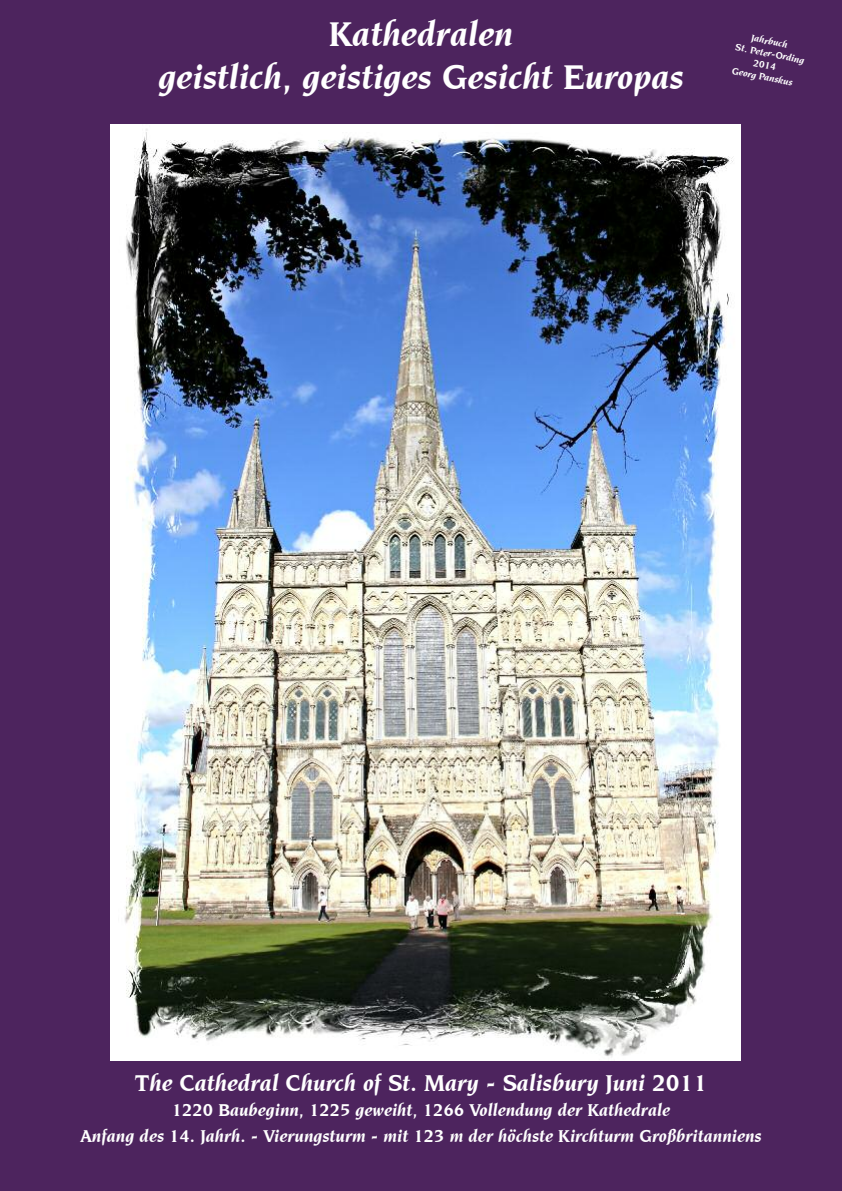
<style>
.page{position:relative;width:842px;height:1191px;background:#4d245e}
.page>*{position:absolute;margin:0;border:0;box-sizing:border-box;transform-origin:0 0}
.t1{font:italic 700 36px/43.2px "Novarese IT Cby BT";color:#fff;text-align:center}
.t2{font:italic 700 24px "Novarese IT Cby BT";color:#fff}
.t3{font:italic 700 18px/26.2px "Novarese IT Cby BT";color:#fff;text-align:center}
.t4{font:italic 700 10px/12px "Novarese IT Cby BT";color:#fff;text-align:center}
</style>
<div class="page">
<img style="left:111px;top:125px;width:628px;height:936px">
<h1 class="t1" style="left:158px;top:11px;width:527px">Kathedralen<br>geistlich, geistiges Gesicht Europas</h1>
<p class="t4" style="left:753px;top:32px;width:38px;rotate:11deg">Jahrbuch</p>
<p class="t4" style="left:735px;top:53px;width:63px;rotate:11deg">2014<br>Georg Panskus</p>
<p class="t4" style="left:737px;top:41px;width:72px;rotate:11deg">St. Peter-Ording</p>
<h2 class="t2" style="left:135px;top:1068px;width:574px">The Cathedral Church of St. Mary - Salisbury Juni 2011</h2>
<p class="t3" style="left:80px;top:1096px;width:683px">1220 Baubeginn, 1225 geweiht, 1266 Vollendung der Kathedrale<br>Anfang des 14. Jahrh. - Vierungsturm - mit 123 m der höchste Kirchturm Großbritanniens</p>
</div>
